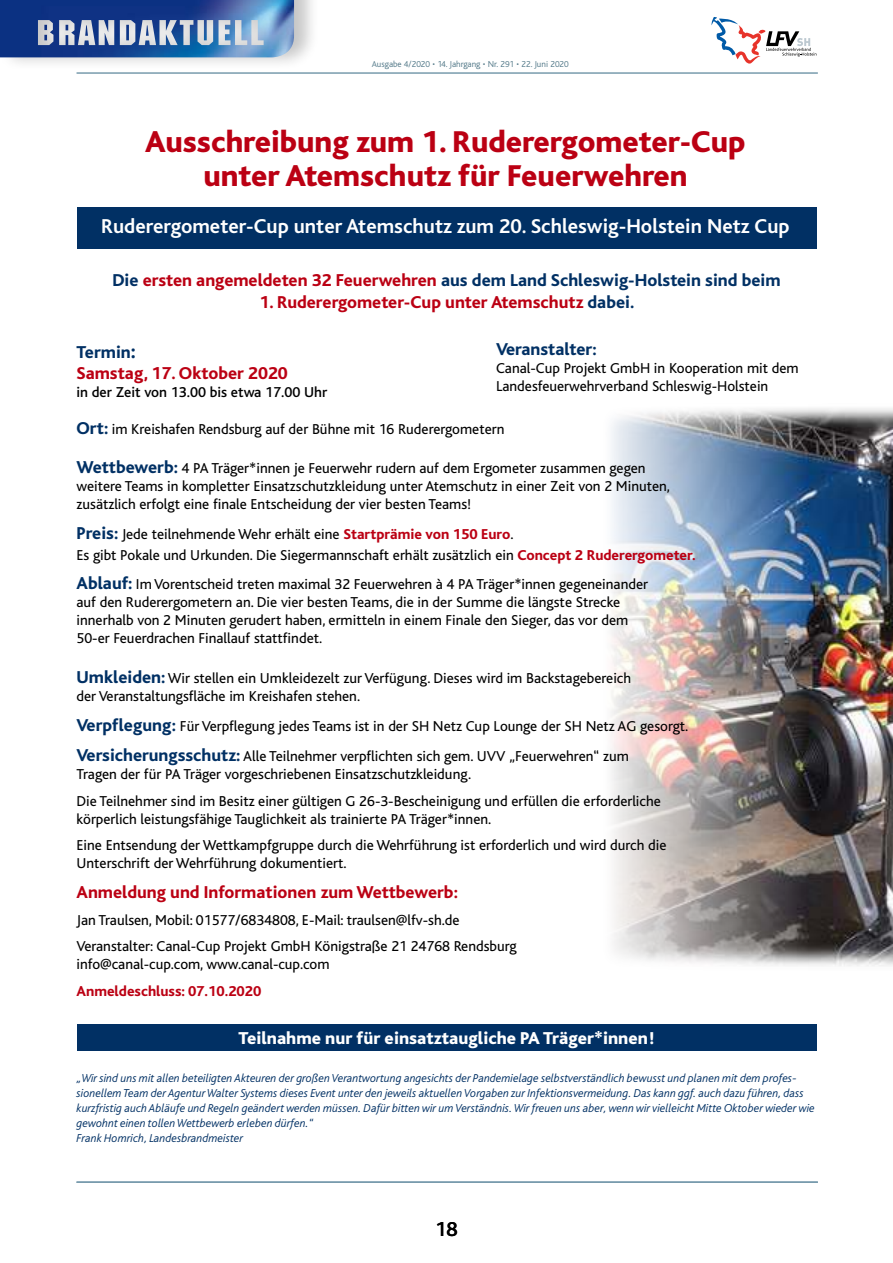
<style>
.page{position:relative;width:893px;height:1263px;background:#fff}
.page>*{position:absolute;margin:0;border:0;box-sizing:border-box;transform-origin:0 0}
.t1{font:800 31.5px/34.5px "Bliss";color:#bb0013;text-align:center}
.t2{font:700 21px "Bliss";color:#fff}
.t3{font:500 21px "Bliss";color:#000}
.t4{font:800 18px/21.6px "Bliss";color:#bb0013}
.t5{font:800 18px "Bliss";color:#013064}
.t6{font:800 18px "Bliss";color:#fff}
.t7{font:15px/18px "Bliss";color:#000}
.t8{font:500 15px "Bliss";color:#000}
.t9{font:800 15px "Bliss";color:#bb0013}
.t10{font:italic 300 12px/15px "Bliss";color:#013064}
.t11{font:300 9px "Bliss";color:#4f7686}
.s1{color:#bb0013}
.s2{color:#013064}
.s3{font-size:21px;color:#013064}
.s4{font-weight:800;font-size:18px;color:#013064}
.s5{font-weight:800;color:#bb0013}
</style>
<div class="page">
<hr style="left:77px;top:1181px;width:741px;height:2px;background:#789bad">
<div style="left:77px;top:1025px;width:739px;height:26px;background:#013064"></div>
<div style="left:77px;top:207px;width:739px;height:42px;background:#013064"></div>
<hr style="left:77px;top:72px;width:741px;height:2px;background:#789bad">
<svg style="left:711px;top:17px;width:105px;height:47px"></svg>
<div style="left:0;top:0;width:320px;height:71px;background:#000;opacity:.22"></div>
<img style="left:0;top:0;width:294px;height:57px">
<img style="left:611px;top:408px;width:282px;height:558px">
<p class="t11" style="left:372px;top:59px;width:199px">Ausgabe 4/2020 • 14. Jahrgang • Nr. 291 • 22. Juni 2020</p>
<h1 class="t1" style="left:145px;top:125px;width:602px">Ausschreibung zum 1. Ruderergometer-Cup unter Atemschutz für Feuerwehren</h1>
<h2 class="t2" style="left:101px;top:215px;width:690px">Ruderergometer-Cup unter Atemschutz zum 20. Schleswig-Holstein Netz Cup</h2>
<p class="t5" style="left:112px;top:271px;width:670px">Die <span class="s1">ersten angemeldeten 32 Feuerwehren</span> aus dem Land Schleswig-Holstein sind beim</p>
<p class="t4" style="left:259px;top:291px;width:376px">1. Ruderergometer-Cup unter Atemschutz <span class="s2">dabei.</span></p>
<p class="t5" style="left:496px;top:340px;width:102px">Veranstalter:</p>
<p class="t7" style="left:496px;top:360px;width:304px">Canal-Cup Projekt GmbH in Kooperation mit dem<br>Landesfeuerwehrverband Schleswig-Holstein</p>
<p class="t4" style="left:77px;top:341px;width:213px"><span class="s2">Termin</span><span class="s3">:<br></span>Samstag, 17. Oktober 2020</p>
<p class="t8" style="left:77px;top:384px;width:252px">in der Zeit von 13.00 bis etwa 17.00 Uhr</p>
<p class="t7" style="left:77px;top:420px;width:429px"><span class="s4">Ort:</span> im Kreishafen Rendsburg auf der Bühne mit 16 Ruderergometern</p>
<p class="t7" style="left:77px;top:460px;width:595px"><span class="s4">Wettbewerb:</span> 4 PA Träger*innen je Feuerwehr rudern auf dem Ergometer zusammen gegen weitere Teams in kompletter Einsatzschutzkleidung unter Atemschutz in einer Zeit von 2 Minuten, zusätzlich erfolgt eine finale Entscheidung der vier besten Teams!</p>
<p class="t7" style="left:77px;top:523px;width:621px;line-height:21.6px"><span class="s4">Preis:</span> Jede teilnehmende Wehr erhält eine <span class="s5">Startprämie von 150 Euro</span>.<br>Es gibt Pokale und Urkunden. Die Siegermannschaft erhält zusätzlich ein <span class="s5">Concept 2 Ruderergometer.</span></p>
<p class="t7" style="left:77px;top:576px;width:573px"><span class="s4">Ablauf:</span> Im Vorentscheid treten maximal 32 Feuerwehren à 4 PA Träger*innen gegeneinander auf den Ruderergometern an. Die vier besten Teams, die in der Summe die längste Strecke innerhalb von 2 Minuten gerudert haben, ermitteln in einem Finale den Sieger, das vor dem 50-er Feuerdrachen Finallauf stattfindet.</p>
<p class="t7" style="left:77px;top:669px;width:556px"><span class="s4">Umkleiden:</span> Wir stellen ein Umkleidezelt zur Verfügung. Dieses wird im Backstagebereich der Veranstaltungsfläche im Kreishafen stehen.</p>
<p class="t7" style="left:77px;top:711px;width:613px;line-height:30.2px"><span class="s4">Verpflegung:</span> Für Verpflegung jedes Teams ist in der SH Netz Cup Lounge der SH Netz AG gesorgt.<br><span class="s4">Versicherungsschutz:</span> Alle Teilnehmer verpflichten sich gem. UVV „Feuerwehren“ zum</p>
<p class="t7" style="left:77px;top:761px;width:586px;line-height:26.5px">Tragen der für PA Träger vorgeschriebenen Einsatzschutzkleidung.<br>Die Teilnehmer sind im Besitz einer gültigen G 26-3-Bescheinigung und erfüllen die erforderliche</p>
<p class="t7" style="left:77px;top:806px;width:591px;line-height:26.5px">körperlich leistungsfähige Tauglichkeit als trainierte PA Träger*innen.<br>Eine Entsendung der Wettkampfgruppe durch die Wehrführung ist erforderlich und wird durch die</p>
<p class="t7" style="left:77px;top:854px;width:272px">Unterschrift der Wehrführung dokumentiert.</p>
<p class="t4" style="left:77px;top:882px;width:383px">Anmeldung und Informationen zum Wettbewerb:</p>
<p class="t7" style="left:77px;top:907px;width:442px;line-height:26.5px">Jan Traulsen, Mobil: 01577/6834808, E-Mail: traulsen@lfv-sh.de<br>Veranstalter: Canal-Cup Projekt GmbH Königstraße 21 24768 Rendsburg</p>
<p class="t7" style="left:77px;top:956px;width:255px">info@canal-cup.com, www.canal-cup.com</p>
<p class="t9" style="left:77px;top:983px;width:186px">Anmeldeschluss: 07.10.2020</p>
<p class="t6" style="left:239px;top:1028px;width:417px">Teilnahme nur für einsatztaugliche PA Träger*innen!</p>
<p class="t10" style="left:77px;top:1071px;width:740px">„Wir sind uns mit allen beteiligten Akteuren der großen Verantwortung angesichts der Pandemielage selbstverständlich bewusst und planen mit dem profes&shy;sionellem Team der Agentur Walter Systems dieses Event unter den jeweils aktuellen Vorgaben zur Infektionsvermeidung. Das kann ggf. auch dazu führen, dass kurzfristig auch Abläufe und Regeln geändert werden müssen. Dafür bitten wir um Verständnis. Wir freuen uns aber, wenn wir vielleicht Mitte Oktober wieder wie gewohnt einen tollen Wettbewerb erleben dürfen.“<br>Frank Homrich, Landesbrandmeister</p>
<h2 class="t3" style="left:435px;top:1218px;width:24px">18</h2>
</div>
